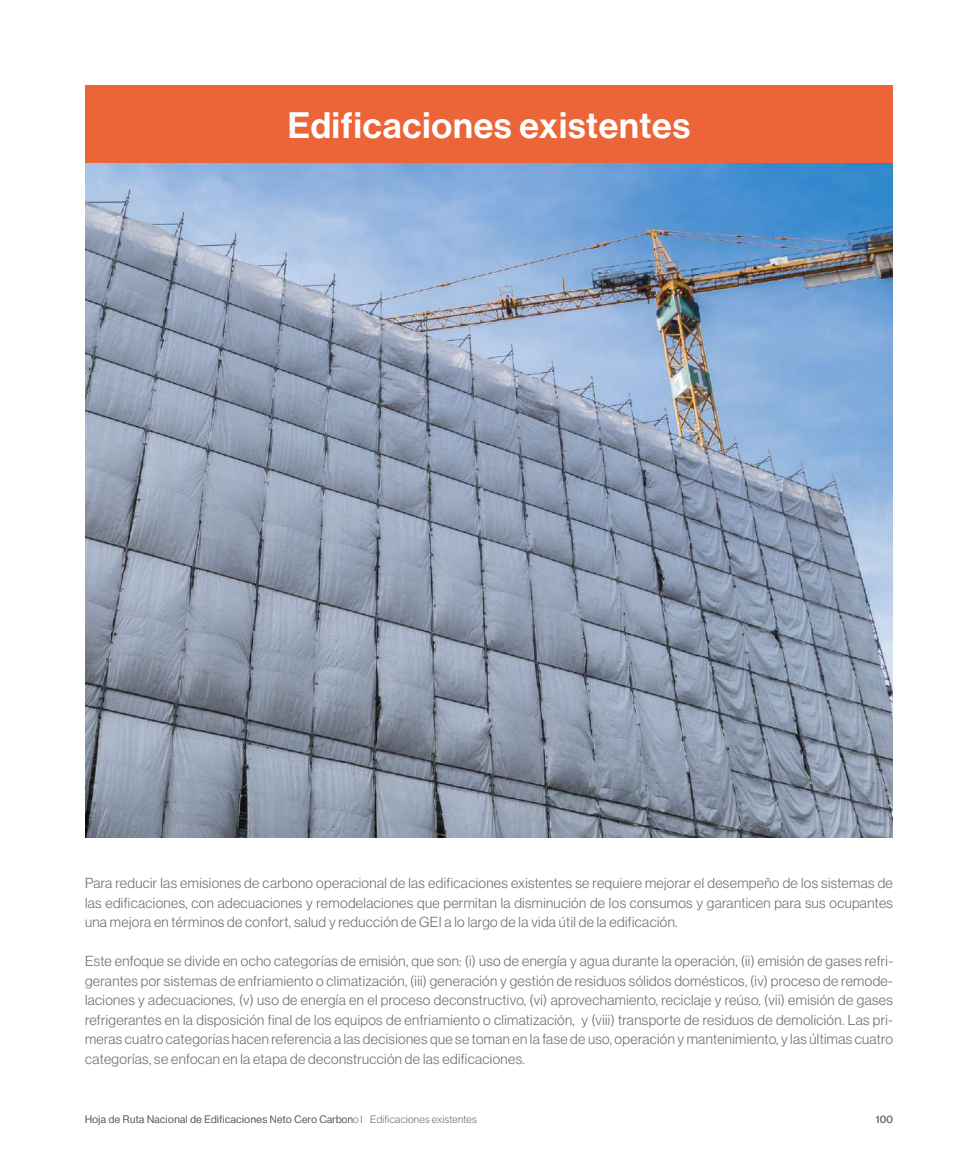
<style>
.page{position:relative;width:978px;height:1170px;background:#fff}
.page>*{position:absolute;margin:0;border:0;box-sizing:border-box;transform-origin:0 0}
.t1{font:36px "N Haas Grotesk DS Pro 65 Md";letter-spacing:.025em;color:#fff}
.t2{font:14.25px/19.5px "N Haas Grotesk DS Pro 45 Lt";letter-spacing:.025em;color:#706f6f;text-align:justify}
.t3{font:10.5px "N Haas Grotesk DS Pro 45 Lt";letter-spacing:.04em;color:#706f6f}
.t4{font:10.5px "N Haas Grotesk DS Pro 55 Rg";color:#706f6f}
</style>
<div class="page">
<img style="left:86px;top:162px;width:807px;height:675px">
<div style="left:85px;top:85px;width:808px;height:77px;background:#ec6539"></div>
<h1 class="t1" style="left:288px;top:104px;width:404px">Edificaciones existentes</h1>
<p class="t2" style="left:85px;top:873px;width:809px">Para reducir las emisiones de carbono operacional de las edificaciones existentes se requiere mejorar el desempeño de los sistemas de las edificaciones, con adecuaciones y remodelaciones que permitan la disminución de los consumos y garanticen para sus ocupantes una mejora en términos de confort, salud y reducción de GEI a lo largo de la vida útil de la edificación.</p>
<p class="t2" style="left:85px;top:951px;width:809px">Este enfoque se divide en ocho categorías de emisión, que son: (i) uso de energía y agua durante la operación, (ii) emisión de gases refri&shy;gerantes por sistemas de enfriamiento o climatización, (iii) generación y gestión de residuos sólidos domésticos, (iv) proceso de remode&shy;laciones y adecuaciones, (v) uso de energía en el proceso deconstructivo, (vi) aprovechamiento, reciclaje y reúso, (vii) emisión de gases refrigerantes en la disposición final de los equipos de enfriamiento o climatización, y (viii) transporte de residuos de demolición. Las pri&shy;meras cuatro categorías hacen referencia a las decisiones que se toman en la fase de uso, operación y mantenimiento, y las últimas cuatro categorías, se enfocan en la etapa de deconstrucción de las edificaciones.</p>
<p class="t3" style="left:85px;top:1113px;width:393px">Hoja de Ruta Nacional de Edificaciones Neto Cero Carbon I Edificaciones existentes</p>
<p class="t4" style="left:876px;top:1113px;width:19px">100</p>
<p class="t3" style="left:353px;top:1113px;width:7px">o</p>
</div>
